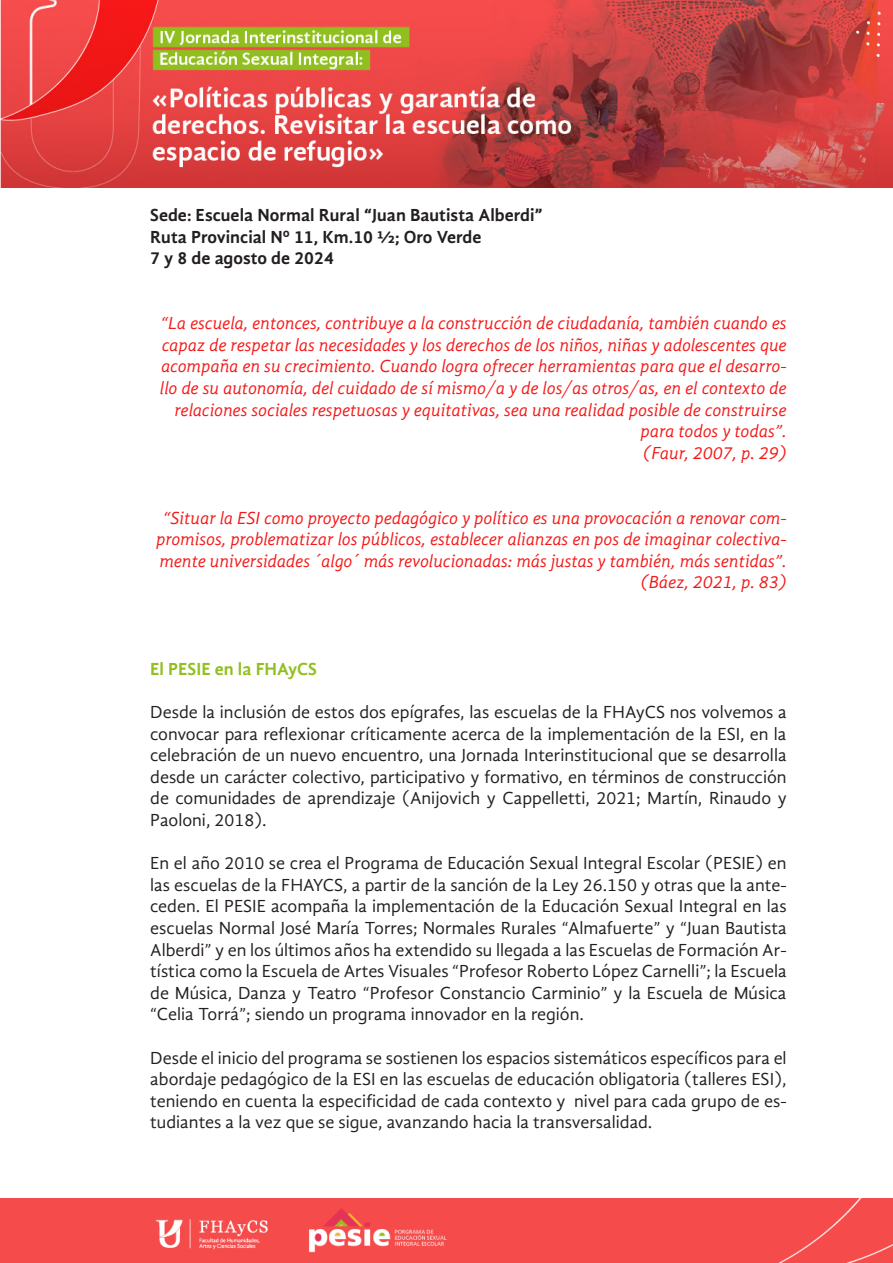
<style>
.page{position:relative;width:893px;height:1263px;background:#fff}
.page>*{position:absolute;margin:0;border:0;box-sizing:border-box;transform-origin:0 0}
.t1{font:18px/21.6px "Gandhi Sans";color:#231f20;text-align:justify}
.t2{font:italic 18px/21.6px "Gandhi Sans";color:#f51818;text-align:right}
.t3{font:700 18px "Gandhi Sans";color:#231f20}
.t4{font:700 18px "Gandhi Sans";color:#91bf20}
</style>
<div class="page">
<img style="left:0;top:1198px;width:893px;height:65px">
<img style="left:0;top:0;width:893px;height:188px">
<p class="t3" style="left:150px;top:205px;width:394px">Sede: Escuela Normal Rural “Juan Bautista Alberdi”</p>
<p class="t3" style="left:150px;top:226px;width:333px">Ruta Provincial Nº 11, Km.10 ½; Oro Verde</p>
<p class="t3" style="left:150px;top:248px;width:185px">7 y 8 de agosto de 2024</p>
<p class="t2" style="left:160px;top:312px;width:628px">“La escuela, entonces, contribuye a la construcción de ciudadanía, también cuando es capaz de respetar las necesidades y los derechos de los niños, niñas y adolescentes que acompaña en su crecimiento. Cuando logra ofrecer herramientas para que el desarro&shy;llo de su autonomía, del cuidado de sí mismo/a y de los/as otros/as, en el contexto de relaciones sociales respetuosas y equitativas, sea una realidad posible de construirse para todos y todas”.</p>
<p class="t2" style="left:643px;top:442px;width:145px">(Faur, 2007, p. 29)</p>
<p class="t2" style="left:156px;top:507px;width:632px;text-align:center">“Situar la ESI como proyecto pedagógico y político es una provocación a renovar com&shy;promisos, problematizar los públicos, establecer alianzas en pos de imaginar colectiva&shy;mente universidades ´algo´ más revolucionadas: más justas y también, más sentidas”.</p>
<p class="t2" style="left:641px;top:571px;width:147px">(Báez, 2021, p. 83)</p>
<p class="t4" style="left:150px;top:658px;width:168px">El PESIE en la FHAyCS</p>
<p class="t1" style="left:150px;top:701px;width:638px">Desde la inclusión de estos dos epígrafes, las escuelas de la FHAyCS nos volvemos a convocar para reflexionar críticamente acerca de la implementación de la ESI, en la celebración de un nuevo encuentro, una Jornada Interinstitucional que se desarrolla desde un carácter colectivo, participativo y formativo, en términos de construcción de comunidades de aprendizaje (Anijovich y Cappelletti, 2021; Martín, Rinaudo y Paoloni, 2018).</p>
<p class="t1" style="left:150px;top:852px;width:638px">En el año 2010 se crea el Programa de Educación Sexual Integral Escolar (PESIE) en las escuelas de la FHAYCS, a partir de la sanción de la Ley 26.150 y otras que la ante&shy;ceden. El PESIE acompaña la implementación de la Educación Sexual Integral en las escuelas Normal José María Torres; Normales Rurales “Almafuerte” y “Juan Bautista Alberdi” y en los últimos años ha extendido su llegada a las Escuelas de Formación Ar&shy;tística como la Escuela de Artes Visuales “Profesor Roberto López Carnelli”; la Escuela de Música, Danza y Teatro “Profesor Constancio Carminio” y la Escuela de Música “Celia Torrá”; siendo un programa innovador en la región.</p>
<p class="t1" style="left:150px;top:1047px;width:638px">Desde el inicio del programa se sostienen los espacios sistemáticos específicos para el abordaje pedagógico de la ESI en las escuelas de educación obligatoria (talleres ESI), teniendo en cuenta la especificidad de cada contexto y nivel para cada grupo de es&shy;tudiantes a la vez que se sigue, avanzando hacia la transversalidad.</p>
</div>
